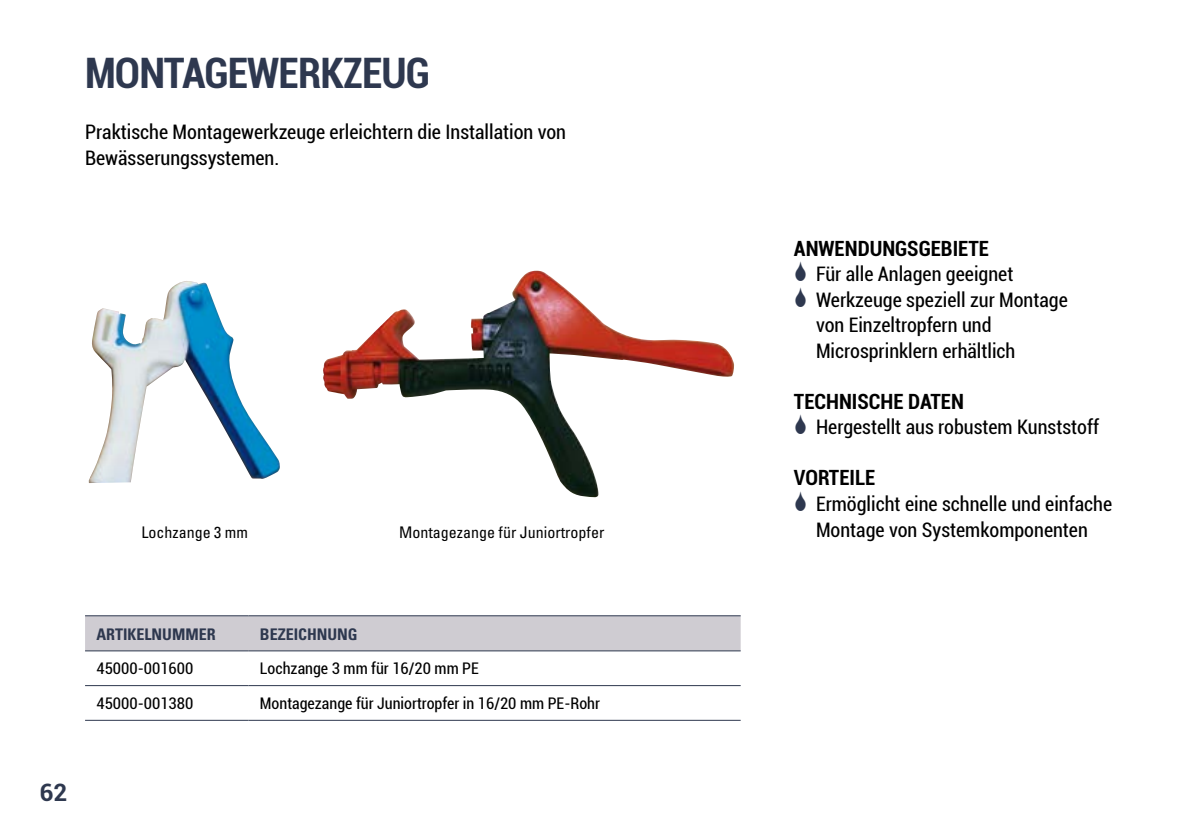
<style>
.page{position:relative;width:1191px;height:840px;background:#fff}
.page>*{position:absolute;margin:0;border:0;box-sizing:border-box;transform-origin:0 0}
.t1{font:700 condensed 42px "Roboto";letter-spacing:-.02em;color:#2e384f}
.t2{font:700 24px "Roboto";color:#2e384f}
.t3{font:700 condensed 21px "Roboto";color:#000}
.t4{font:condensed 20px/25.6px "Roboto";color:#000}
.t5{font:condensed 16px "Roboto";color:#000}
.t6{font:condensed 16px "Univers";color:#000}
.t7{font:700 condensed 16px "Univers";color:#2e384f}
</style>
<div class="page">
<img style="left:323px;top:270px;width:411px;height:227px">
<img style="left:89px;top:281px;width:191px;height:202px">
<div style="left:85px;top:616px;width:655px;height:34px;background:#cfccd2"></div>
<hr style="left:85px;top:615px;width:163px;height:1px;background:#2e384f">
<hr style="left:248px;top:615px;width:492px;height:1px;background:#2e384f">
<hr style="left:85px;top:650px;width:163px;height:1px;background:#2e384f">
<hr style="left:85px;top:684px;width:163px;height:1px;background:#2e384f">
<hr style="left:85px;top:719px;width:163px;height:1px;background:#2e384f">
<hr style="left:248px;top:650px;width:492px;height:1px;background:#2e384f">
<hr style="left:248px;top:684px;width:492px;height:1px;background:#2e384f">
<hr style="left:248px;top:719px;width:492px;height:1px;background:#2e384f">
<h1 class="t1" style="left:85px;top:44px;width:346px">MONTAGEWERKZEUG</h1>
<p class="t4" style="left:85px;top:119px;width:482px">Praktische Montagewerkzeuge erleichtern die Installation von<br>Bewässerungssystemen.</p>
<p class="t3" style="left:794px;top:233px;width:196px">ANWENDUNGSGEBIETE</p>
<p class="t4" style="left:816px;top:260px;width:253px">Für alle Anlagen geeignet<br>Werkzeuge speziell zur Montage von Einzeltropfern und<br>Microsprinklern erhältlich</p>
<p class="t3" style="left:794px;top:386px;width:171px">TECHNISCHE DATEN</p>
<p class="t4" style="left:816px;top:413px;width:284px">Hergestellt aus robustem Kunststoff</p>
<p class="t3" style="left:794px;top:463px;width:83px">VORTEILE</p>
<p class="t4" style="left:816px;top:490px;width:298px">Ermöglicht eine schnelle und einfache</p>
<p class="t6" style="left:141px;top:522px;width:108px">Lochzange 3 mm</p>
<p class="t6" style="left:399px;top:522px;width:207px">Montagezange für Juniortropfer</p>
<p class="t4" style="left:816px;top:515px;width:273px">Montage von Systemkomponenten</p>
<p class="t2" style="left:40px;top:775px;width:29px">62</p>
<p class="t7" style="left:96px;top:623px;width:121px">ARTIKELNUMMER</p>
<p class="t7" style="left:260px;top:623px;width:99px">BEZEICHNUNG</p>
<p class="t5" style="left:96px;top:657px;width:98px">45000-001600</p>
<p class="t5" style="left:260px;top:657px;width:220px">Lochzange 3 mm für 16/20 mm PE</p>
<p class="t5" style="left:96px;top:691px;width:98px">45000-001380</p>
<p class="t5" style="left:260px;top:691px;width:342px">Montagezange für Juniortropfer in 16/20 mm PE-Rohr</p>
</div>
